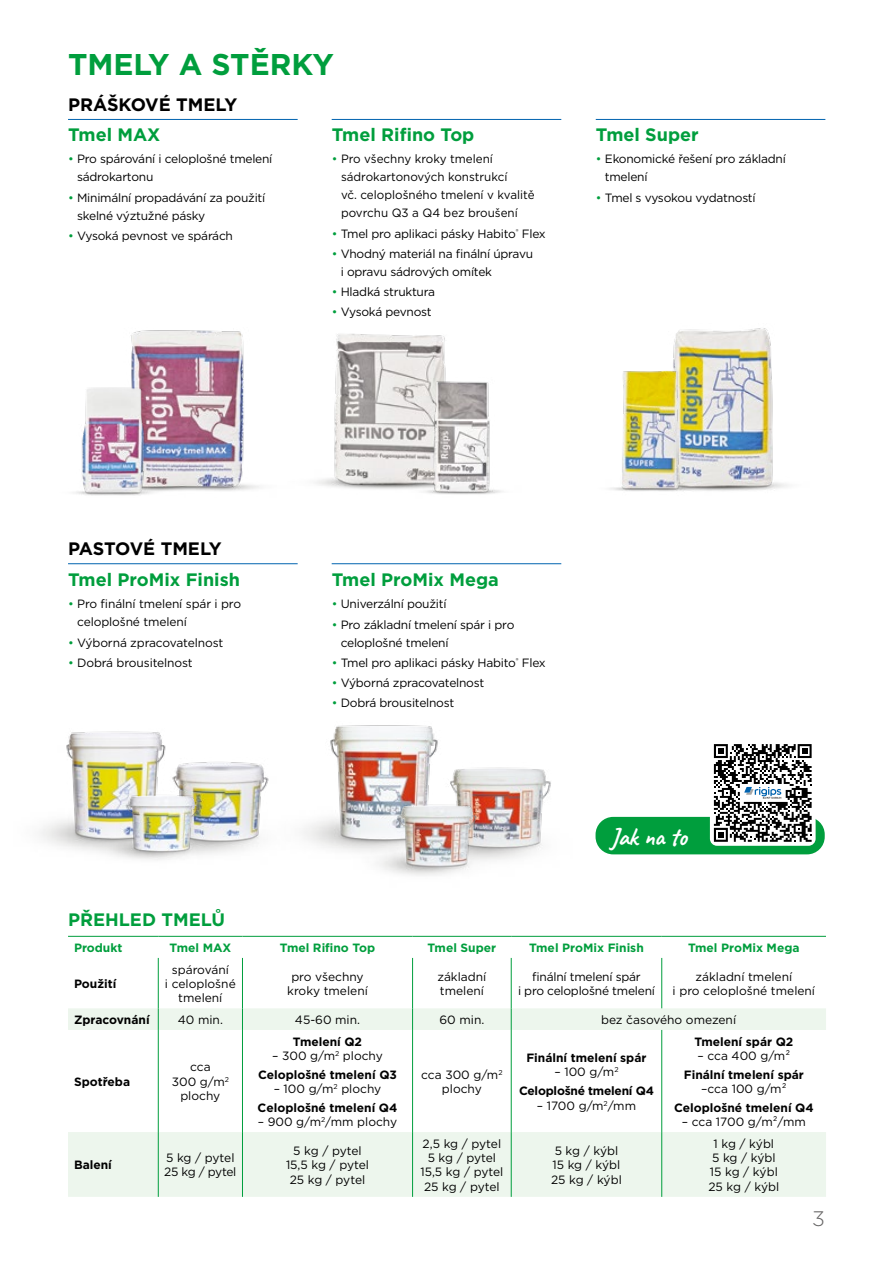
<style>
.page{position:relative;width:893px;height:1263px;background:#fff}
.page>*{position:absolute;margin:0;border:0;box-sizing:border-box;transform-origin:0 0}
.t1{font:700 30px "Gotham";color:#009e3d}
.t2{font:700 24.9px "Caveat";letter-spacing:-.02em;color:#fff}
.t3{font:300 21px "Gotham";color:#646363}
.t4{font:700 18px "Gotham";color:#009e3d}
.t5{font:700 18px "Gotham";color:#000}
.t6{font:12px/14.4px "Gotham";letter-spacing:-.02em;color:#000}
.t7{font:12px/14.4px "Gotham";color:#000;text-align:center}
.t8{font:700 12px/18.6px "Gotham";color:#000;text-align:center}
.t9{font:700 12px "Gotham";color:#009e3d}
.t10{font:700 12px/18.6px "Gotham";letter-spacing:-.02em;color:#000;text-align:center}
.s1{color:#009e3d}
.s2{font-weight:400}
</style>
<div class="page">
<div style="left:595px;top:817px;width:230px;height:37px;background:#009e3d;border-radius:18px"></div>
<div style="left:710px;top:740px;width:106px;height:106px;background:#fff;border-radius:7px"></div>
<svg style="left:714px;top:744px;width:98px;height:98px"></svg>
<img style="left:673px;top:328px;width:115px;height:163px">
<img style="left:610px;top:363px;width:108px;height:128px">
<img style="left:333px;top:333px;width:169px;height:162px">
<img style="left:40px;top:731px;width:126px;height:116px">
<img style="left:70px;top:750px;width:147px;height:40px">
<img style="left:70px;top:790px;width:147px;height:70px">
<img style="left:461px;top:767px;width:90px;height:90px">
<img style="left:217px;top:725px;width:244px;height:128px">
<img style="left:262px;top:800px;width:257px;height:76px">
<img style="left:131px;top:330px;width:187px;height:161px">
<img style="left:75px;top:381px;width:96px;height:115px">
<hr style="left:68px;top:119px;width:230px;height:1px;background:#0063af">
<hr style="left:332px;top:119px;width:229px;height:1px;background:#0063af">
<hr style="left:596px;top:119px;width:229px;height:1px;background:#0063af">
<hr style="left:68px;top:563px;width:230px;height:1px;background:#0063af">
<hr style="left:332px;top:563px;width:229px;height:1px;background:#0063af">
<svg style="left:68px;top:1008px;width:758px;height:189px"></svg>
<hr style="left:68px;top:936px;width:90px;height:1px;background:#009e3d">
<hr style="left:158px;top:936px;width:84px;height:1px;background:#009e3d">
<hr style="left:242px;top:936px;width:171px;height:1px;background:#009e3d">
<hr style="left:413px;top:936px;width:98px;height:1px;background:#009e3d">
<hr style="left:511px;top:936px;width:151px;height:1px;background:#009e3d">
<hr style="left:662px;top:936px;width:164px;height:1px;background:#009e3d">
<hr style="left:158px;top:958px;width:1px;height:50px;background:#009e3d">
<hr style="left:242px;top:958px;width:1px;height:50px;background:#009e3d">
<hr style="left:412px;top:958px;width:1px;height:50px;background:#009e3d">
<hr style="left:511px;top:958px;width:1px;height:50px;background:#009e3d">
<hr style="left:661px;top:958px;width:1px;height:50px;background:#009e3d">
<svg style="left:158px;top:1008px;width:1px;height:22px"></svg>
<svg style="left:242px;top:1008px;width:1px;height:22px"></svg>
<svg style="left:412px;top:1008px;width:1px;height:22px"></svg>
<svg style="left:511px;top:1008px;width:1px;height:22px"></svg>
<hr style="left:158px;top:1030px;width:1px;height:102px;background:#009e3d">
<hr style="left:242px;top:1030px;width:1px;height:102px;background:#009e3d">
<hr style="left:412px;top:1030px;width:1px;height:102px;background:#009e3d">
<hr style="left:511px;top:1030px;width:1px;height:102px;background:#009e3d">
<hr style="left:661px;top:1030px;width:1px;height:102px;background:#009e3d">
<hr style="left:158px;top:1132px;width:1px;height:65px;background:#009e3d">
<hr style="left:242px;top:1132px;width:1px;height:65px;background:#009e3d">
<hr style="left:412px;top:1132px;width:1px;height:65px;background:#009e3d">
<hr style="left:511px;top:1132px;width:1px;height:65px;background:#009e3d">
<hr style="left:661px;top:1132px;width:1px;height:65px;background:#009e3d">
<h1 class="t1" style="left:68px;top:45px;width:267px">TMELY A STĚRKY</h1>
<h3 class="t5" style="left:68px;top:92px;width:171px">PRÁŠKOVÉ TMELY</h3>
<h3 class="t4" style="left:68px;top:123px;width:94px">Tmel MAX</h3>
<p class="t6" style="left:77px;top:150px;width:197px;line-height:18px;text-indent:-9px"><span class="s1">•</span> Pro spárování i celoplošné tmelení sádrokartonu</p>
<p class="t6" style="left:77px;top:188px;width:190px;line-height:18px;text-indent:-9px"><span class="s1">•</span> Minimální propadávání za použití skelné výztužné pásky</p>
<p class="t6" style="left:68px;top:228px;width:166px"><span class="s1">•</span> Vysoká pevnost ve spárách</p>
<h3 class="t4" style="left:332px;top:123px;width:144px">Tmel Rifino Top</h3>
<p class="t7" style="left:341px;top:150px;width:195px;line-height:18px;text-align:left;text-indent:-9px"><span class="s1">•</span> Pro všechny kroky tmelení sádrokartonových konstrukcí<br>vč. celoplošného tmelení v kvalitě povrchu Q3 a Q4 bez broušení</p>
<p class="t6" style="left:332px;top:226px;width:216px"><span class="s1">•</span> Tmel pro aplikaci pásky Habito<sup>®</sup> Flex</p>
<p class="t6" style="left:341px;top:244px;width:194px;line-height:18px;text-indent:-9px"><span class="s1">•</span> Vhodný materiál na finální úpravu i opravu sádrových omítek</p>
<p class="t6" style="left:332px;top:284px;width:105px"><span class="s1">•</span> Hladká struktura</p>
<p class="t6" style="left:332px;top:304px;width:101px"><span class="s1">•</span> Vysoká pevnost</p>
<h3 class="t4" style="left:596px;top:123px;width:104px">Tmel Super</h3>
<p class="t6" style="left:605px;top:150px;width:183px;line-height:18px;text-indent:-9px"><span class="s1">•</span> Ekonomické řešení pro základní tmelení</p>
<p class="t6" style="left:596px;top:190px;width:161px"><span class="s1">•</span> Tmel s vysokou vydatností</p>
<h3 class="t5" style="left:68px;top:537px;width:155px">PASTOVÉ TMELY</h3>
<h3 class="t4" style="left:68px;top:568px;width:173px">Tmel ProMix Finish</h3>
<p class="t6" style="left:77px;top:595px;width:166px;line-height:18px;text-indent:-9px"><span class="s1">•</span> Pro finální tmelení spár i pro celoplošné tmelení</p>
<p class="t6" style="left:68px;top:635px;width:157px"><span class="s1">•</span> Výborná zpracovatelnost</p>
<p class="t6" style="left:68px;top:655px;width:126px"><span class="s1">•</span> Dobrá brousitelnost</p>
<h3 class="t4" style="left:332px;top:568px;width:169px">Tmel ProMix Mega</h3>
<p class="t6" style="left:332px;top:597px;width:116px"><span class="s1">•</span> Univerzální použití</p>
<p class="t6" style="left:341px;top:615px;width:175px;line-height:18px;text-indent:-9px"><span class="s1">•</span> Pro základní tmelení spár i pro celoplošné tmelení</p>
<p class="t6" style="left:332px;top:655px;width:216px"><span class="s1">•</span> Tmel pro aplikaci pásky Habito<sup>®</sup> Flex</p>
<p class="t6" style="left:332px;top:675px;width:154px"><span class="s1">•</span> Výborná zpracovatelnost</p>
<p class="t6" style="left:332px;top:695px;width:124px"><span class="s1">•</span> Dobrá brousitelnost</p>
<h2 class="t2" style="left:611px;top:821px;width:78px">Jak na to</h2>
<h3 class="t4" style="left:68px;top:907px;width:159px">PŘEHLED TMELŮ</h3>
<p class="t9" style="left:74px;top:940px;width:50px">Produkt</p>
<p class="t9" style="left:170px;top:940px;width:63px">Tmel MAX</p>
<p class="t9" style="left:280px;top:940px;width:97px">Tmel Rifino Top</p>
<p class="t9" style="left:428px;top:940px;width:70px">Tmel Super</p>
<p class="t9" style="left:529px;top:940px;width:116px">Tmel ProMix Finish</p>
<p class="t9" style="left:688px;top:940px;width:113px">Tmel ProMix Mega</p>
<p class="t8" style="left:74px;top:974px;width:44px">Použití</p>
<p class="t7" style="left:165px;top:962px;width:72px">spárování<br>i celoplošné tmelení</p>
<p class="t7" style="left:287px;top:969px;width:82px">pro všechny kroky tmelení</p>
<p class="t7" style="left:437px;top:969px;width:51px;text-align:left">základní tmelení</p>
<p class="t6" style="left:518px;top:969px;width:138px;text-align:center">finální tmelení spár<br>i pro celoplošné tmelení</p>
<p class="t7" style="left:673px;top:969px;width:144px">základní tmelení<br>i pro celoplošné tmelení</p>
<p class="t8" style="left:74px;top:1010px;width:77px">Zpracovnání</p>
<p class="t6" style="left:178px;top:1012px;width:47px">40 min.</p>
<p class="t6" style="left:295px;top:1012px;width:67px">45-60 min.</p>
<p class="t6" style="left:439px;top:1012px;width:46px">60 min.</p>
<p class="t7" style="left:601px;top:1012px;width:137px">bez časového omezení</p>
<p class="t8" style="left:74px;top:1072px;width:58px">Spotřeba</p>
<p class="t7" style="left:172px;top:1060px;width:59px">cca<br>300 g/m<sup>2 </sup>plochy</p>
<p class="t8" style="left:293px;top:1032px;width:71px">Tmelení Q2</p>
<p class="t8" style="left:258px;top:1046px;width:140px"><span class="s2">– 300 g/m</span><sup>2</sup> <span class="s2">plochy<br></span>Celoplošné tmelení Q3</p>
<p class="t8" style="left:258px;top:1079px;width:141px"><span class="s2">– 100 g/m</span><sup>2</sup> <span class="s2">plochy<br></span>Celoplošné tmelení Q4</p>
<p class="t7" style="left:258px;top:1114px;width:141px">– 900 g/m<sup>2</sup>/mm plochy</p>
<p class="t7" style="left:421px;top:1067px;width:83px">cca 300 g/m<sup>2 </sup>plochy</p>
<p class="t8" style="left:526px;top:1048px;width:122px">Finální tmelení spár</p>
<p class="t10" style="left:519px;top:1063px;width:136px"><span class="s2">– 100 g/m</span><sup>2<br></sup>Celoplošné tmelení Q4</p>
<p class="t6" style="left:537px;top:1098px;width:101px">– 1700 g/m<sup>2</sup>/mm</p>
<p class="t8" style="left:694px;top:1032px;width:101px">Tmelení spár Q2</p>
<p class="t6" style="left:698px;top:1048px;width:94px">– cca 400 g/m²</p>
<p class="t8" style="left:684px;top:1065px;width:122px">Finální tmelení spár</p>
<p class="t6" style="left:701px;top:1081px;width:87px">–cca 100 g/m²</p>
<p class="t8" style="left:674px;top:1098px;width:141px">Celoplošné tmelení Q4</p>
<p class="t7" style="left:682px;top:1114px;width:125px">– cca 1700 g/m²/mm</p>
<p class="t8" style="left:74px;top:1155px;width:39px">Balení</p>
<p class="t6" style="left:164px;top:1150px;width:74px">5 kg / pytel<br>25 kg / pytel</p>
<p class="t6" style="left:286px;top:1143px;width:85px;text-align:center">5 kg / pytel<br>15,5 kg / pytel<br>25 kg / pytel</p>
<p class="t6" style="left:420px;top:1136px;width:85px;text-align:center">2,5 kg / pytel<br>5 kg / pytel<br>15,5 kg / pytel<br>25 kg / pytel</p>
<p class="t7" style="left:551px;top:1143px;width:72px;text-align:left">5 kg / kýbl<br>15 kg / kýbl<br>25 kg / kýbl</p>
<p class="t7" style="left:708px;top:1136px;width:72px">1 kg / kýbl<br>5 kg / kýbl<br>15 kg / kýbl<br>25 kg / kýbl</p>
<h3 class="t3" style="left:812px;top:1205px;width:14px">3</h3>
</div>
